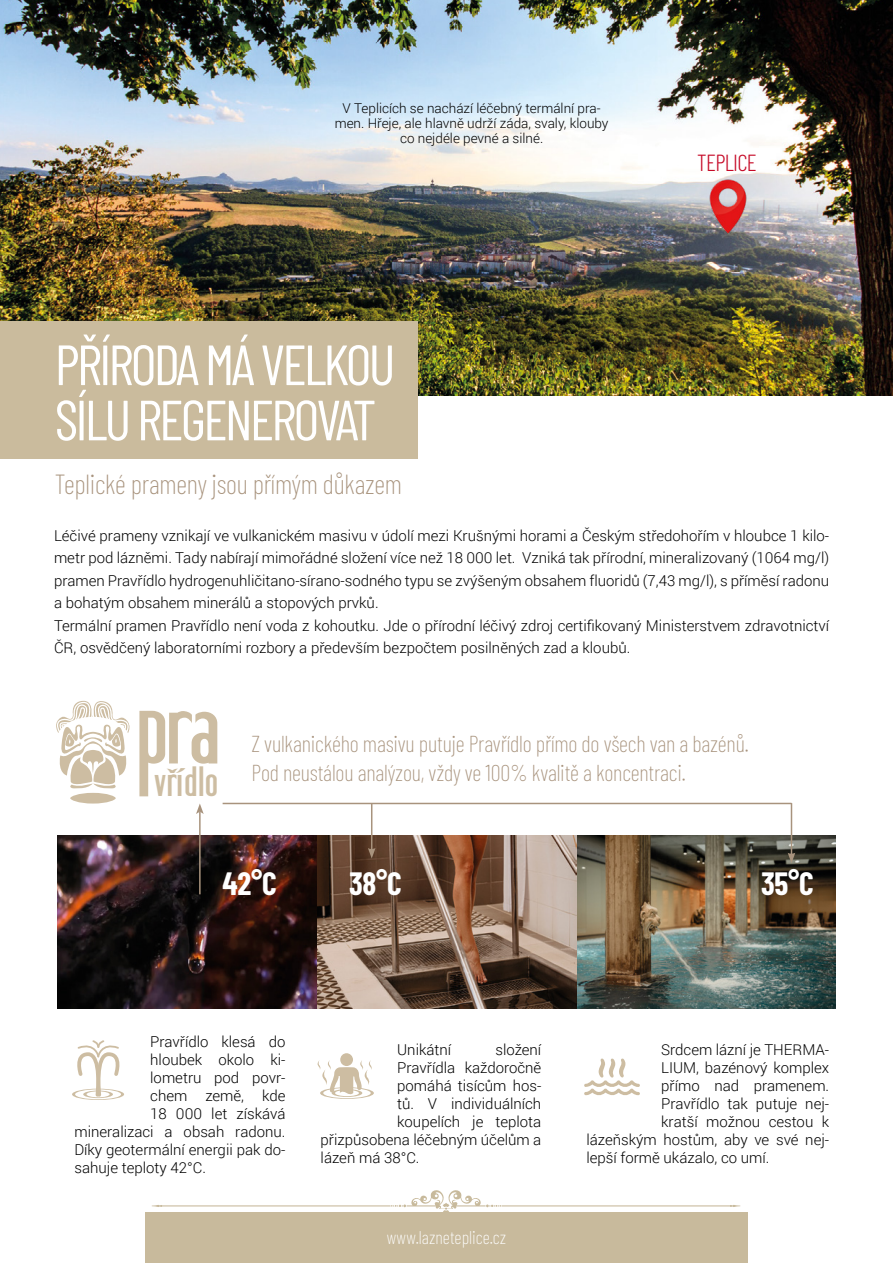
<style>
.page{position:relative;width:893px;height:1263px;background:#fff}
.page>*{position:absolute;margin:0;border:0;box-sizing:border-box;transform-origin:0 0}
.t1{font:56.55px/55.2px "Barlow Condensed";letter-spacing:-.05em;color:#fff}
.t2{font:900 37.65px "Mager";letter-spacing:-.025em;color:#cdbda2}
.t3{font:700 31.5px "Barlow Condensed";color:#fff}
.t4{font:200 27px "Barlow Condensed";letter-spacing:-.01em;color:#a8937d}
.t5{font:300 23.25px "Barlow Condensed";letter-spacing:-.03em;color:#c60a27}
.t6{font:200 22.5px/28.5px "Barlow Condensed";letter-spacing:-.01em;color:#a8937d}
.t7{font:200 18px "Barlow Condensed";color:#fff}
.t8{font:300 15px/22.5px "Roboto";color:#000}
.t9{font:300 13.5px/15px "Roboto";color:#000;text-align:center}
</style>
<div class="page">
<div style="left:145px;top:1213px;width:602px;height:37px;background:#c8ba9c"></div>
<svg style="left:152px;top:1190px;width:589px;height:23px"></svg>
<div style="left:145px;top:1242px;width:602px;height:21px;background:#c8ba9c"></div>
<img style="left:0;top:0;width:893px;height:396px">
<div style="left:0;top:321px;width:418px;height:138px;background:#cabb9d"></div>
<img style="left:57px;top:836px;width:779px;height:173px">
<img style="left:708px;top:179px;width:39px;height:54px">
<div style="left:70px;top:793px;width:46px;height:10px;background:#cdbda2;border-radius:50%"></div>
<svg style="left:56px;top:701px;width:74px;height:88px"></svg>
<svg style="left:139px;top:711px;width:78px;height:85px"></svg>
<hr style="left:199px;top:812px;width:2px;height:82px;background:#a8937d">
<svg style="left:196px;top:803px;width:8px;height:11px"></svg>
<hr style="left:371px;top:804px;width:1px;height:46px;background:#a8937d">
<svg style="left:368px;top:848px;width:8px;height:10px"></svg>
<hr style="left:791px;top:803px;width:1px;height:52px;background:#a8937d">
<svg style="left:788px;top:853px;width:7px;height:10px"></svg>
<hr style="left:223px;top:803px;width:568px;height:1px;background:#a8937d">
<svg style="left:72px;top:1040px;width:52px;height:60px"></svg>
<svg style="left:584px;top:1058px;width:56px;height:38px"></svg>
<div style="left:340px;top:1053px;width:13px;height:13px;background:#cdbda2;border-radius:50%"></div>
<svg style="left:318px;top:1060px;width:56px;height:39px"></svg>
<p class="t9" style="left:335px;top:101px;width:275px">V Teplicích se nachází léčebný termální pra&shy;men. Hřeje, ale hlavně udrží záda, svaly, klouby co nejdéle pevné a silné.</p>
<h1 class="t1" style="left:55px;top:333px;width:342px">PŘÍRODA MÁ VELKOU<br>SÍLU REGENEROVAT</h1>
<h3 class="t4" style="left:55px;top:465px;width:349px">Teplické prameny jsou přímým důkazem</h3>
<h3 class="t5" style="left:697px;top:146px;width:61px">TEPLICE</h3>
<p class="t8" style="left:54px;top:524px;width:777px">Léčivé prameny vznikají ve vulkanickém masivu v údolí mezi Krušnými horami a Českým středohořím v hloubce 1 kilo&shy;metr pod lázněmi. Tady nabírají mimořádné složení více než 18 000 let. Vzniká tak přírodní, mineralizovaný (1064 mg/l) pramen Pravřídlo hydrogenuhličitano-sírano-sodného typu se zvýšeným obsahem fluoridů (7,43 mg/l), s příměsí radonu a bohatým obsahem minerálů a stopových prvků.<br>Termální pramen Pravřídlo není voda z kohoutku. Jde o přírodní léčivý zdroj certifikovaný Ministerstvem zdravotnictví ČR, osvědčený laboratorními rozbory a především bezpočtem posilněných zad a kloubů.</p>
<h2 class="t2" style="left:154px;top:760px;width:67px">vřídlo</h2>
<h3 class="t6" style="left:252px;top:728px;width:499px">Z vulkanického masivu putuje Pravřídlo přímo do všech van a bazénů.<br>Pod neustálou analýzou, vždy ve 100% kvalitě a koncentraci.</h3>
<h3 class="t3" style="left:223px;top:861px;width:56px">42°C</h3>
<h3 class="t3" style="left:349px;top:861px;width:54px">38°C</h3>
<h3 class="t3" style="left:761px;top:861px;width:54px">35°C</h3>
<p class="t8" style="left:150px;top:1030px;width:137px">Pravřídlo klesá do</p>
<p class="t8" style="left:150px;top:1048px;width:137px">hloubek okolo ki-</p>
<p class="t8" style="left:150px;top:1066px;width:137px">lometru pod povr-</p>
<p class="t8" style="left:150px;top:1084px;width:137px">chem země, kde</p>
<p class="t8" style="left:150px;top:1102px;width:137px">18 000 let získává</p>
<p class="t8" style="left:74px;top:1120px;width:213px">mineralizaci a obsah radonu.</p>
<p class="t8" style="left:74px;top:1138px;width:213px">Díky geotermální energii pak do-</p>
<p class="t8" style="left:74px;top:1156px;width:133px">sahuje teploty 42°C.</p>
<p class="t8" style="left:397px;top:1037px;width:55px">Unikátní</p>
<p class="t8" style="left:495px;top:1037px;width:47px">složení</p>
<p class="t8" style="left:397px;top:1055px;width:146px">Pravřídla každoročně</p>
<p class="t8" style="left:397px;top:1073px;width:146px">pomáhá tisícům hos-</p>
<p class="t8" style="left:397px;top:1091px;width:146px">tů. V individuálních</p>
<p class="t8" style="left:397px;top:1109px;width:146px">koupelích je teplota</p>
<p class="t8" style="left:321px;top:1127px;width:222px">přizpůsobena léčebným účelům a</p>
<p class="t8" style="left:321px;top:1145px;width:100px">lázeň má 38°C.</p>
<p class="t7" style="left:387px;top:1224px;width:121px">www.lazneteplice.cz</p>
<p class="t8" style="left:661px;top:1037px;width:169px">Srdcem lázní je THERMA-</p>
<p class="t8" style="left:661px;top:1055px;width:169px">LIUM, bazénový komplex</p>
<p class="t8" style="left:661px;top:1073px;width:169px">přímo nad pramenem.</p>
<p class="t8" style="left:661px;top:1091px;width:169px">Pravřídlo tak putuje nej-</p>
<p class="t8" style="left:661px;top:1109px;width:169px">kratší možnou cestou k</p>
<p class="t8" style="left:586px;top:1127px;width:244px">lázeňským hostům, aby ve své nej-</p>
<p class="t8" style="left:586px;top:1145px;width:184px">lepší formě ukázalo, co umí.</p>
</div>
